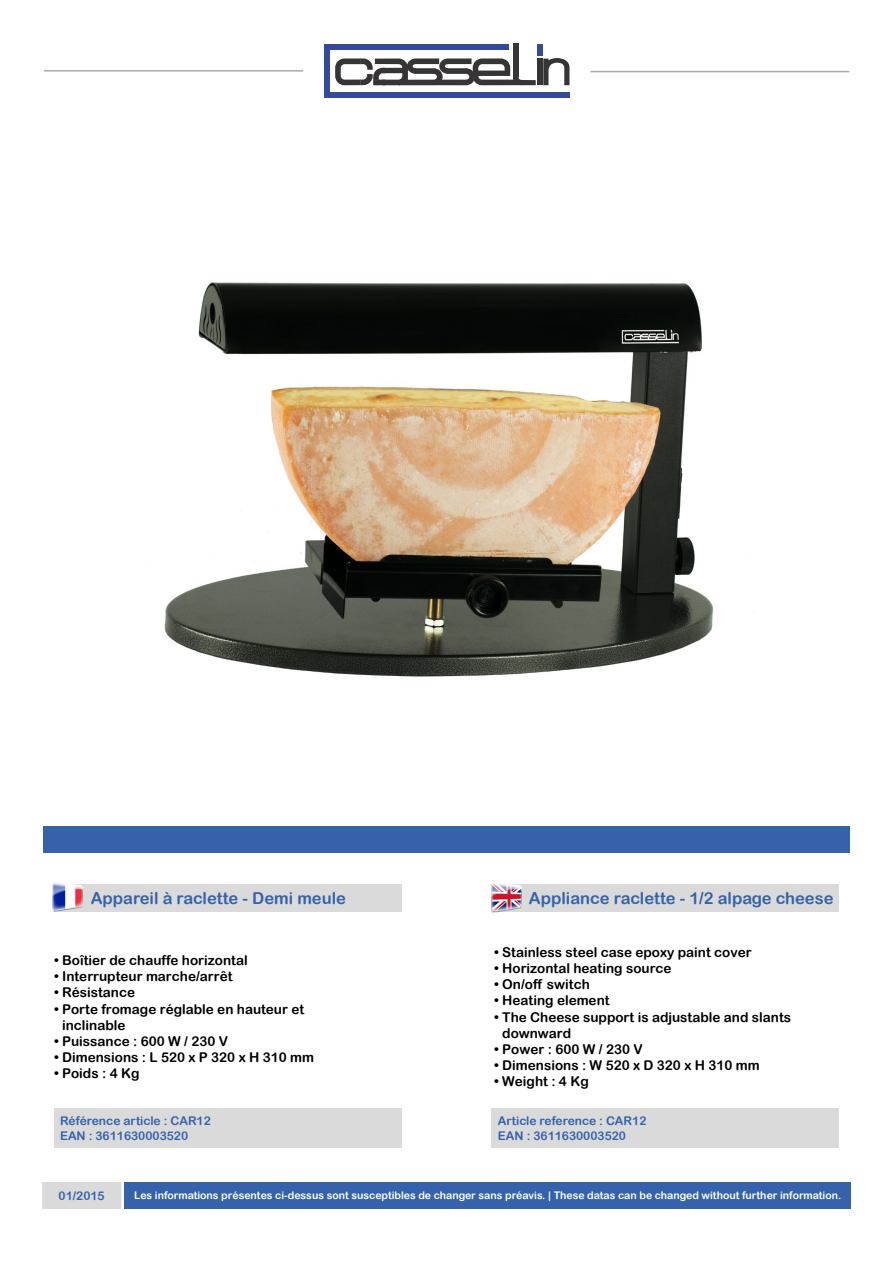
<style>
.page{position:relative;width:893px;height:1263px;background:#fff}
.page>*{position:absolute;margin:0;border:0;box-sizing:border-box;transform-origin:0 0}
.t1{font:900 54.3px "Walkway";color:#363434}
.t2{font:16.5px "Arial Rounded MT Bold";color:#3562aa}
.t3{font:13.5px/16.2px "Arial Rounded MT Bold";color:#000}
.t4{font:12px/14.4px "Arial Rounded MT Bold";color:#3562aa}
.t5{font:10.5px "Arial Rounded MT Bold";color:#fff}
</style>
<div class="page">
<div style="left:42px;top:1182px;width:80px;height:27px;background:#dadada"></div>
<div style="left:54px;top:1108px;width:347px;height:40px;background:#dadada"></div>
<div style="left:492px;top:1108px;width:347px;height:40px;background:#dadada"></div>
<div style="left:324px;top:92px;width:246px;height:6px;background:#344a9b"></div>
<div style="left:324px;top:44px;width:184px;height:6px;background:#344a9b"></div>
<div style="left:324px;top:47px;width:5px;height:48px;background:#344a9b"></div>
<div style="left:537px;top:59px;width:5px;height:26px;background:#363434"></div>
<div style="left:513px;top:44px;width:5px;height:33px;background:#363434"></div>
<div style="left:523px;top:80px;width:13px;height:5px;background:#363434"></div>
<svg style="left:335px;top:58px;width:188px;height:27px"></svg>
<div style="left:537px;top:44px;width:5px;height:11px;background:#344a9b"></div>
<hr style="left:44px;top:70px;width:259px;height:2px;background:#a7a9ac">
<hr style="left:590px;top:71px;width:259px;height:1px;background:#a7a9ac">
<div style="left:125px;top:1182px;width:725px;height:27px;background:#3562aa"></div>
<div style="left:43px;top:826px;width:807px;height:27px;background:#3562aa"></div>
<img style="left:491px;top:883px;width:33px;height:30px">
<img style="left:52px;top:883px;width:32px;height:29px">
<img style="left:164px;top:282px;width:550px;height:395px">
<h1 class="t1" style="left:542px;top:38px;width:30px">n</h1>
<p class="t2" style="left:91px;top:888px;width:257px">Appareil à raclette - Demi meule</p>
<p class="t2" style="left:529px;top:888px;width:306px">Appliance raclette - 1/2 alpage cheese</p>
<p class="t3" style="left:54px;top:952px;width:195px">• Boîtier de chauffe horizontal</p>
<p class="t3" style="left:54px;top:968px;width:180px">• Interrupteur marche/arrêt</p>
<p class="t3" style="left:54px;top:984px;width:83px">• Résistance</p>
<p class="t3" style="left:62px;top:1000px;width:244px;text-indent:-8px">• Porte fromage réglable en hauteur et inclinable</p>
<p class="t3" style="left:54px;top:1033px;width:176px">• Puissance : 600 W / 230 V</p>
<p class="t3" style="left:54px;top:1049px;width:262px">• Dimensions : L 520 x P 320 x H 310 mm</p>
<p class="t3" style="left:54px;top:1065px;width:87px">• Poids : 4 Kg</p>
<p class="t3" style="left:494px;top:944px;width:259px">• Stainless steel case epoxy paint cover</p>
<p class="t3" style="left:494px;top:960px;width:179px">• Horizontal heating source</p>
<p class="t3" style="left:494px;top:976px;width:97px">• On/off switch</p>
<p class="t3" style="left:494px;top:992px;width:117px">• Heating element</p>
<p class="t3" style="left:502px;top:1008px;width:290px;text-indent:-8px">• The Cheese support is adjustable and slants downward</p>
<p class="t3" style="left:494px;top:1041px;width:150px">• Power : 600 W / 230 V</p>
<p class="t3" style="left:494px;top:1057px;width:267px">• Dimensions : W 520 x D 320 x H 310 mm</p>
<p class="t3" style="left:494px;top:1073px;width:96px">• Weight : 4 Kg</p>
<p class="t4" style="left:60px;top:1113px;width:152px">Référence article : CAR12<br>EAN : 3611630003520</p>
<p class="t4" style="left:498px;top:1113px;width:150px">Article reference : CAR12<br>EAN : 3611630003520</p>
<p class="t4" style="left:59px;top:1188px;width:48px">01/2015</p>
<p class="t5" style="left:134px;top:1189px;width:709px">Les informations présentes ci-dessus sont susceptibles de changer sans préavis. | These datas can be changed without further information.</p>
</div>
